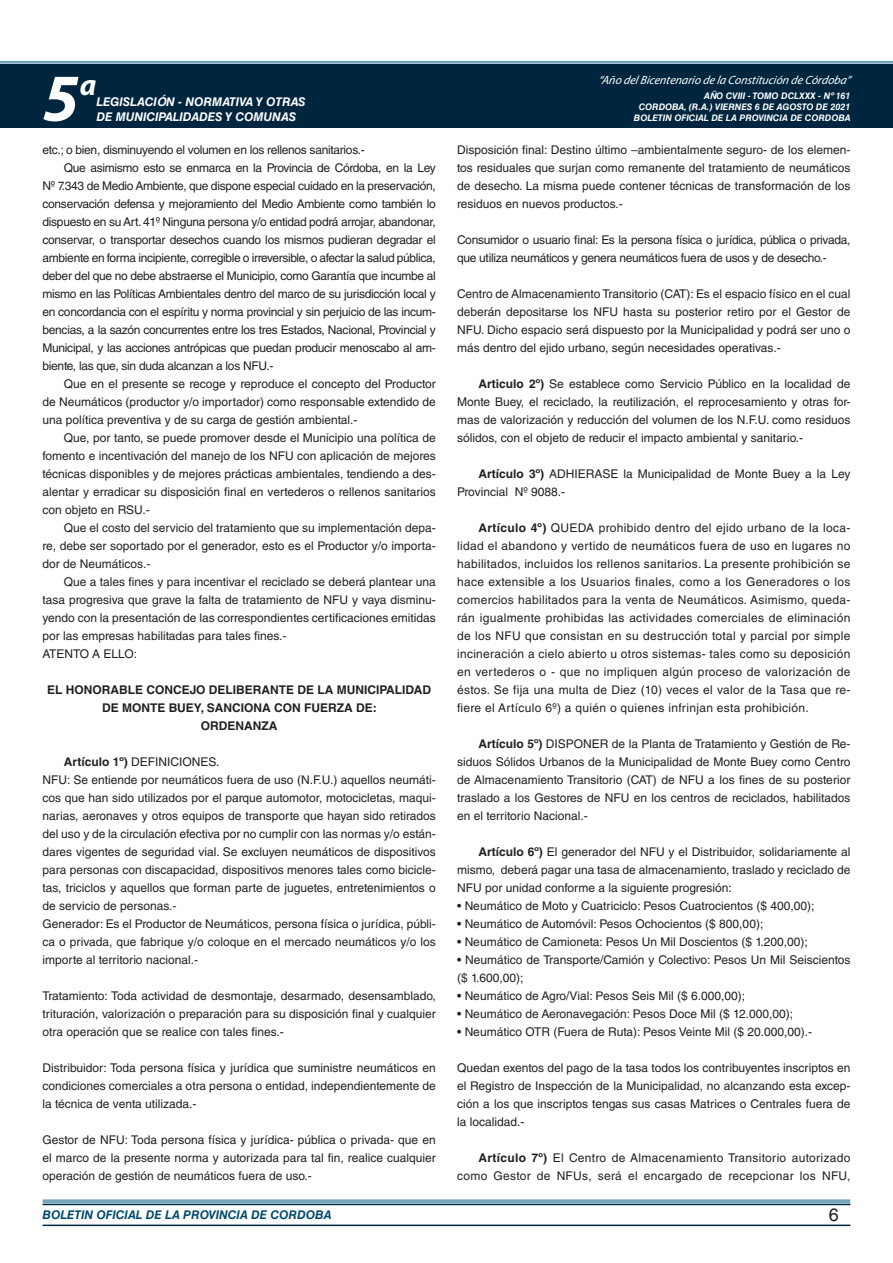
<style>
.page{position:relative;width:893px;height:1263px;background:#fff}
.page>*{position:absolute;margin:0;border:0;box-sizing:border-box;transform-origin:0 0}
.t1{font:italic 700 67.5px "Myriad Pro";color:#fff}
.t2{font:italic 700 30px "Myriad Pro";color:#fff}
.t3{font:18px "Helvetica LT Std";color:#231f20}
.BASE{font:12px/18px "Helvetica LT Std";color:#231f20;text-align:justify}
.BASE-2{font:12px/18px "Helvetica LT Std";letter-spacing:-.025em;color:#231f20}
.BASE-3{font:12px/18px "Helvetica LT Std";letter-spacing:.025em;color:#231f20;text-align:right}
.RESUELVE{font:700 12px/18px "Helvetica LT Std";color:#231f20;text-align:center}
.t4{font:italic 700 12px "Helvetica LT Std";color:#fff}
.t5{font:italic 12px "Myriad Pro";color:#fff}
.t6{font:italic 700 12px "Helvetica LT Std";color:#004b6c}
.t7{font:italic 700 9px/10.8px "Helvetica LT Std";color:#fff;text-align:right}
.s1{font-weight:700}
</style>
<div class="page">
<div style="left:0;top:61px;width:893px;height:6px;background:#fff;opacity:.75"></div>
<div style="left:0;top:64px;width:893px;height:64px;background:#00263f"></div>
<hr style="left:43px;top:1224px;width:807px;height:2px;background:#00263f">
<div style="left:42px;top:1198px;width:809px;height:8px;background:#fff;opacity:.75"></div>
<h1 class="t1" style="left:43px;top:54px;width:38px">5</h1>
<h2 class="t2" style="left:80px;top:66px;width:18px">a</h2>
<p class="t4" style="left:96px;top:95px;width:211px">LEGISLACIÓN - NORMATIVA Y OTRAS</p>
<p class="t4" style="left:96px;top:109px;width:201px">DE MUNICIPALIDADES Y COMUNAS</p>
<p class="t5" style="left:598px;top:72px;width:254px">“Año delBicentenario de la Constitución de Córdoba”</p>
<p class="t7" style="left:634px;top:91px;width:218px">AÑO CVIII - TOMO DCLXXX - Nº 161<br>CORDOBA, (R.A.) VIERNES 6 DE AGOSTO DE 2021<br>BOLETIN OFICIAL DE LA PROVINCIA DE CORDOBA</p>
<p class="BASE-2" style="left:43px;top:141px;width:324px">etc.; o bien, disminuyendo el volumen en los rellenos sanitarios.-</p>
<p class="BASE" style="left:43px;top:159px;width:395px;text-indent:21px">Que asimismo esto se enmarca en la Provincia de Córdoba, en la Ley Nº 7.343 de Medio Ambiente, que dispone especial cuidado en la preservación, conservación defensa y mejoramiento del Medio Ambiente como también lo dispuesto en su Art. 41º Ninguna persona y/o entidad podrá arrojar, abandonar, conservar, o transportar desechos cuando los mismos pudieran degradar el ambiente en forma incipiente, corregible o irreversible, o afectar la salud pública, deber del que no debe abstraerse el Municipio, como Garantía que incumbe al mismo en las Políticas Ambientales dentro del marco de su jurisdicción local y en concordancia con el espíritu y norma provincial y sin perjuicio de las incum&shy;bencias, a la sazón concurrentes entre los tres Estados, Nacional, Provincial y Municipal, y las acciones antrópicas que puedan producir menoscabo al am&shy;biente, las que, sin duda alcanzan a los NFU.-</p>
<p class="BASE" style="left:43px;top:375px;width:395px;text-indent:21px">Que en el presente se recoge y reproduce el concepto del Productor de Neumáticos (productor y/o importador) como responsable extendido de una política preventiva y de su carga de gestión ambiental.-</p>
<p class="BASE" style="left:43px;top:429px;width:395px;text-indent:21px">Que, por tanto, se puede promover desde el Municipio una política de fomento e incentivación del manejo de los NFU con aplicación de mejores técnicas disponibles y de mejores prácticas ambientales, tendiendo a des&shy;alentar y erradicar su disposición final en vertederos o rellenos sanitarios con objeto en RSU.-</p>
<p class="BASE" style="left:43px;top:519px;width:395px;text-indent:21px">Que el costo del servicio del tratamiento que su implementación depa&shy;re, debe ser soportado por el generador, esto es el Productor y/o importa&shy;dor de Neumáticos.-</p>
<p class="BASE" style="left:43px;top:573px;width:395px;text-indent:21px">Que a tales fines y para incentivar el reciclado se deberá plantear una tasa progresiva que grave la falta de tratamiento de NFU y vaya disminu&shy;yendo con la presentación de las correspondientes certificaciones emitidas por las empresas habilitadas para tales fines.-</p>
<p class="BASE" style="left:43px;top:645px;width:96px">ATENTO A ELLO:</p>
<p class="RESUELVE" style="left:47px;top:680px;width:385px">EL HONORABLE CONCEJO DELIBERANTE DE LA MUNICIPALIDAD<br>DE MONTE BUEY, SANCIONA CON FUERZA DE:</p>
<p class="RESUELVE" style="left:201px;top:716px;width:78px">ORDENANZA</p>
<p class="BASE" style="left:64px;top:753px;width:157px"><span class="s1">Artículo 1º)</span> DEFINICIONES.</p>
<p class="BASE" style="left:43px;top:771px;width:395px">NFU: Se entiende por neumáticos fuera de uso (N.F.U.) aquellos neumáti&shy;cos que han sido utilizados por el parque automotor, motocicletas, maqui&shy;narias, aeronaves y otros equipos de transporte que hayan sido retirados del uso y de la circulación efectiva por no cumplir con las normas y/o están&shy;dares vigentes de seguridad vial. Se excluyen neumáticos de dispositivos para personas con discapacidad, dispositivos menores tales como bicicle&shy;tas, triciclos y aquellos que forman parte de juguetes, entretenimientos o de servicio de personas.-</p>
<p class="BASE" style="left:43px;top:915px;width:395px">Generador: Es el Productor de Neumáticos, persona física o jurídica, públi&shy;ca o privada, que fabrique y/o coloque en el mercado neumáticos y/o los importe al territorio nacional.-</p>
<p class="BASE" style="left:43px;top:987px;width:395px">Tratamiento: Toda actividad de desmontaje, desarmado, desensamblado, trituración, valorización o preparación para su disposición final y cualquier otra operación que se realice con tales fines.-</p>
<p class="BASE" style="left:43px;top:1059px;width:395px">Distribuidor: Toda persona física y jurídica que suministre neumáticos en condiciones comerciales a otra persona o entidad, independientemente de la técnica de venta utilizada.-</p>
<p class="BASE" style="left:43px;top:1131px;width:395px">Gestor de NFU: Toda persona física y jurídica- pública o privada- que en el marco de la presente norma y autorizada para tal fin, realice cualquier operación de gestión de neumáticos fuera de uso.-</p>
<p class="BASE" style="left:457px;top:141px;width:395px">Disposición final: Destino último –ambientalmente seguro- de los elemen&shy;tos residuales que surjan como remanente del tratamiento de neumáticos de desecho. La misma puede contener técnicas de transformación de los residuos en nuevos productos.-</p>
<p class="BASE-2" style="left:457px;top:231px;width:395px">Consumidor o usuario final: Es la persona física o jurídica, pública o privada, que utiliza neumáticos y genera neumáticos fuera de usos y de desecho.-</p>
<p class="BASE" style="left:457px;top:285px;width:395px">Centro de Almacenamiento Transitorio (CAT): Es el espacio físico en el cual deberán depositarse los NFU hasta su posterior retiro por el Gestor de NFU. Dicho espacio será dispuesto por la Municipalidad y podrá ser uno o más dentro del ejido urbano, según necesidades operativas.-</p>
<p class="BASE" style="left:457px;top:375px;width:395px;text-indent:21px"><span class="s1">Articulo 2º)</span> Se establece como Servicio Público en la localidad de Monte Buey, el reciclado, la reutilización, el reprocesamiento y otras for&shy;mas de valorización y reducción del volumen de los N.F.U. como residuos sólidos, con el objeto de reducir el impacto ambiental y sanitario.-</p>
<p class="BASE" style="left:457px;top:465px;width:395px;text-indent:21px"><span class="s1">Artículo 3º)</span> ADHIERASE la Municipalidad de Monte Buey a la Ley<br>Provincial Nº 9088.-</p>
<p class="BASE" style="left:457px;top:519px;width:395px;text-indent:21px"><span class="s1">Artículo 4º)</span> QUEDA prohibido dentro del ejido urbano de la loca&shy;lidad el abandono y vertido de neumáticos fuera de uso en lugares no habilitados, incluidos los rellenos sanitarios. La presente prohibición se hace extensible a los Usuarios finales, como a los Generadores o los comercios habilitados para la venta de Neumáticos. Asimismo, queda&shy;rán igualmente prohibidas las actividades comerciales de eliminación de los NFU que consistan en su destrucción total y parcial por simple incineración a cielo abierto u otros sistemas- tales como su deposición en vertederos o - que no impliquen algún proceso de valorización de éstos. Se fija una multa de Diez (10) veces el valor de la Tasa que re&shy;fiere el Artículo 6º) a quién o quienes infrinjan esta prohibición.</p>
<p class="BASE" style="left:457px;top:735px;width:395px;text-indent:21px"><span class="s1">Artículo 5º)</span> DISPONER de la Planta de Tratamiento y Gestión de Re&shy;siduos Sólidos Urbanos de la Municipalidad de Monte Buey como Centro de Almacenamiento Transitorio (CAT) de NFU a los fines de su posterior traslado a los Gestores de NFU en los centros de reciclados, habilitados en el territorio Nacional.-</p>
<p class="BASE" style="left:457px;top:843px;width:395px;text-indent:21px"><span class="s1">Artículo 6º)</span> El generador del NFU y el Distribuidor, solidariamente al mismo, deberá pagar una tasa de almacenamiento, traslado y reciclado de NFU por unidad conforme a la siguiente progresión:</p>
<p class="BASE" style="left:457px;top:897px;width:359px">• Neumático de Moto y Cuatriciclo: Pesos Cuatrocientos ($ 400,00);</p>
<p class="BASE" style="left:457px;top:915px;width:308px">• Neumático de Automóvil: Pesos Ochocientos ($ 800,00);</p>
<p class="BASE" style="left:457px;top:933px;width:352px">• Neumático de Camioneta: Pesos Un Mil Doscientos ($ 1.200,00);</p>
<p class="BASE" style="left:457px;top:951px;width:395px">• Neumático de Transporte/Camión y Colectivo: Pesos Un Mil Seiscientos ($ 1.600,00);</p>
<p class="BASE" style="left:457px;top:987px;width:289px">• Neumático de Agro/Vial: Pesos Seis Mil ($ 6.000,00);</p>
<p class="BASE" style="left:457px;top:1005px;width:338px">• Neumático de Aeronavegación: Pesos Doce Mil ($ 12.000,00);</p>
<p class="BASE" style="left:457px;top:1023px;width:357px">• Neumático OTR (Fuera de Ruta): Pesos Veinte Mil ($ 20.000,00).-</p>
<p class="BASE" style="left:457px;top:1059px;width:395px">Quedan exentos del pago de la tasa todos los contribuyentes inscriptos en el Registro de Inspección de la Municipalidad, no alcanzando esta excep&shy;ción a los que inscriptos tengas sus casas Matrices o Centrales fuera de la localidad.-</p>
<p class="BASE-3" style="left:457px;top:1149px;width:395px"><span class="s1">Artículo 7º)</span> El Centro de Almacenamiento Transitorio autorizado como Gestor de NFUs, será el encargado de recepcionar los NFU,</p>
<p class="t6" style="left:43px;top:1208px;width:290px">BOLETIN OFICIAL DE LA PROVINCIA DE CORDOBA</p>
<h3 class="t3" style="left:829px;top:1204px;width:12px">6</h3>
</div>
